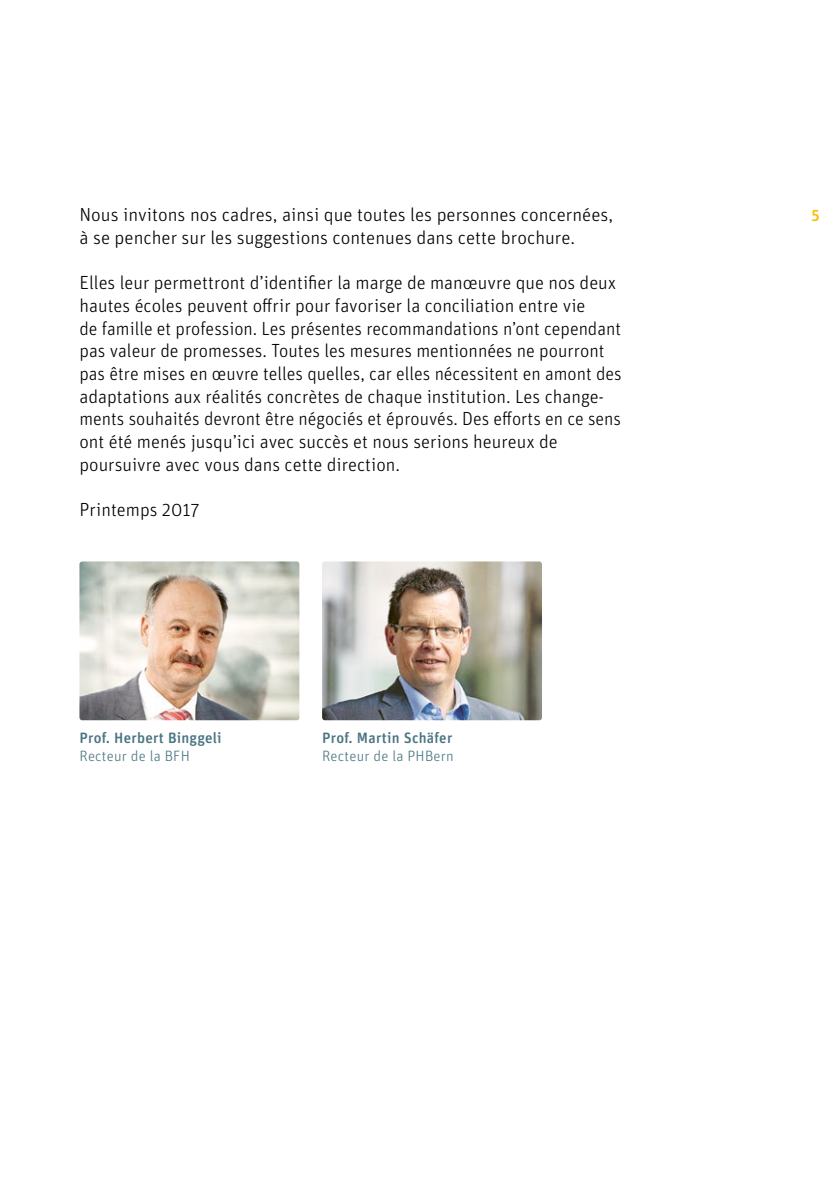
<style>
.page{position:relative;width:840px;height:1191px;background:#fff}
.page>*{position:absolute;margin:0;border:0;box-sizing:border-box;transform-origin:0 0}
.t1{font:300 19px/22.6px "Unit Rounded Pro";color:#000}
.t2{font:500 16px "Unit Rounded Pro";color:#fbbe00}
.t3{font:500 15px "Unit Rounded Pro";letter-spacing:.015em;color:#4b7582}
.t4{font:300 15px "Unit Rounded Pro";letter-spacing:.015em;color:#4b7582}
</style>
<div class="page">
<img style="left:79px;top:561px;width:220px;height:159px">
<img style="left:322px;top:561px;width:219px;height:159px">
<p class="t1" style="left:79px;top:203px;width:535px">Nous invitons nos cadres, ainsi que toutes les personnes concernées,</p>
<p class="t2" style="left:810px;top:204px;width:10px">5</p>
<p class="t1" style="left:79px;top:226px;width:497px">à se pencher sur les suggestions contenues dans cette brochure.</p>
<p class="t1" style="left:79px;top:271px;width:543px">Elles leur permettront d’identifier la marge de manœuvre que nos deux hautes écoles peuvent offrir pour favoriser la conciliation entre vie<br>de famille et profession. Les présentes recommandations n’ont cependant pas valeur de promesses. Toutes les mesures mentionnées ne pourront pas être mises en œuvre telles quelles, car elles nécessitent en amont des adaptations aux réalités concrètes de chaque institution. Les change&shy;ments souhaités devront être négociés et éprouvés. Des efforts en ce sens ont été menés jusqu’ici avec succès et nous serions heureux de poursuivre avec vous dans cette direction.</p>
<p class="t1" style="left:79px;top:498px;width:122px">Printemps 2017</p>
<p class="t3" style="left:79px;top:727px;width:144px">Prof. Herbert Binggeli</p>
<p class="t4" style="left:79px;top:746px;width:112px">Recteur de la BFH</p>
<p class="t3" style="left:322px;top:727px;width:132px">Prof. Martin Schäfer</p>
<p class="t4" style="left:322px;top:746px;width:133px">Recteur de la PHBern</p>
</div>
